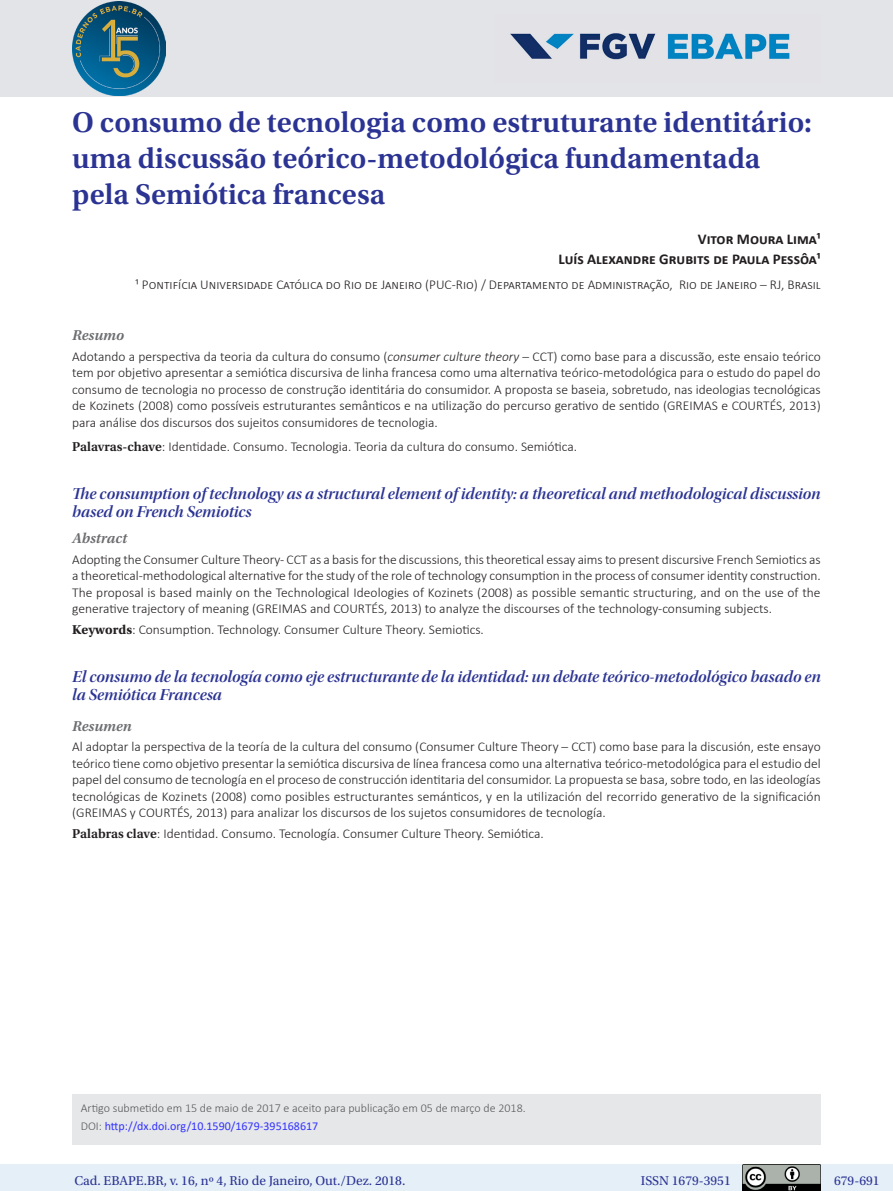
<style>
.page{position:relative;width:893px;height:1191px;background:#fff}
.page>*{position:absolute;margin:0;border:0;box-sizing:border-box;transform-origin:0 0}
._01_título_PT{font:600 30px/36px "Utopia Std";color:#2b3393}
._03_3_1_título_IN{font:16.5px/18px "Utopia Std Semibold Disp It";color:#2b3393}
._02_autores{font:700 15px "Calibri";color:#231f20}
._03_0_titulo_resumo{font:italic 600 15px "Utopia Std";color:#6c6d70}
._03_1_1_resumo_PT{font:300 13.5px/16.5px "Calibri";color:#231f20;text-align:justify}
._03_1_2_palavras-cha{font:300 13.5px "Calibri";color:#231f20}
._02_autores_-_tit{font:300 13.5px "Calibri";color:#231f20}
.t1{font:13.5px "Utopia Std";color:#2b3393}
._06_3_nota_de_rodape{font:300 12px "Calibri";color:#57585a}
._06_3_nota_de_rodape-2{font:12px "Calibri";color:#33f}
.s1{font-style:italic}
.s2{font-family:"Utopia Std";font-weight:600}
.s3{font-family:"Utopia Std";font-weight:700}
.s4{font-weight:300;color:#57585a}
</style>
<div class="page">
<div style="left:0;top:1164px;width:893px;height:27px;background:#e4eff8"></div>
<img style="left:743px;top:1164px;width:78px;height:27px">
<div style="left:0;top:0;width:893px;height:97px;background:#e3e4e8"></div>
<img style="left:510px;top:33px;width:280px;height:27px">
<img style="left:72px;top:1px;width:94px;height:94px">
<div style="left:72px;top:1094px;width:749px;height:50px;background:#e6e7e9"></div>
<p class="_01_título_PT" style="left:72px;top:105px;width:741px">O consumo de tecnologia como estruturante identitário: uma discussão teórico-metodológica fundamentada pela Semiótica francesa</p>
<p class="_02_autores" style="left:698px;top:228px;width:124px">Vitor Moura Lima¹</p>
<p class="_02_autores" style="left:559px;top:249px;width:264px">Luís Alexandre Grubits de Paula Pessôa¹</p>
<p class="_02_autores_-_tit" style="left:136px;top:276px;width:687px">¹ Pontifícia Universidade Católica do Rio de Janeiro (PUC-Rio) / Departamento de Administração, Rio de Janeiro – RJ, Brasil</p>
<p class="_03_0_titulo_resumo" style="left:72px;top:327px;width:53px">Resumo</p>
<p class="_03_1_1_resumo_PT" style="left:72px;top:348px;width:750px">Adotando a perspectiva da teoria da cultura do consumo (<span class="s1">consumer culture theory</span> – CCT) como base para a discussão, este ensaio teórico tem por objetivo apresentar a semiótica discursiva de linha francesa como uma alternativa teórico-metodológica para o estudo do papel do consumo de tecnologia no processo de construção identitária do consumidor. A proposta se baseia, sobretudo, nas ideologias tecnológicas de Kozinets (2008) como possíveis estruturantes semânticos e na utilização do percurso gerativo de sentido (GREIMAS e COURTÉS, 2013) para análise dos discursos dos sujeitos consumidores de tecnologia.</p>
<p class="_03_1_2_palavras-cha" style="left:72px;top:438px;width:506px"><span class="s2">Palavras-chave</span>: Identidade. Consumo. Tecnologia. Teoria da cultura do consumo. Semiótica.</p>
<p class="_03_3_1_título_IN" style="left:72px;top:484px;width:750px">The consumption of technology as a structural element of identity: a theoretical and methodological discussion based on French Semiotics</p>
<p class="_03_0_titulo_resumo" style="left:72px;top:530px;width:57px">Abstract</p>
<p class="_03_1_1_resumo_PT" style="left:72px;top:551px;width:750px">Adopting the Consumer Culture Theory - CCT as a basis for the discussions, this theoretical essay aims to present discursive French Semiotics as a theoretical-methodological alternative for the study of the role of technology consumption in the process of consumer identity construction.<br>The proposal is based mainly on the Technological Ideologies of Kozinets (2008) as possible semantic structuring, and on the use of the generative trajectory of meaning (GREIMAS and COURTÉS, 2013) to analyze the discourses of the technology-consuming subjects.</p>
<p class="_03_1_2_palavras-cha" style="left:72px;top:621px;width:413px"><span class="s3">Keywords</span>: Consumption. Technology. Consumer Culture Theory. Semiotics.</p>
<p class="_03_3_1_título_IN" style="left:72px;top:668px;width:750px">El consumo de la tecnología como eje estructurante de la identidad: un debate teórico-metodológico basado en la Semiótica Francesa</p>
<p class="_03_0_titulo_resumo" style="left:72px;top:717px;width:61px">Resumen</p>
<p class="_03_1_1_resumo_PT" style="left:72px;top:738px;width:750px">Al adoptar la perspectiva de la teoría de la cultura del consumo (Consumer Culture Theory – CCT) como base para la discusión, este ensayo teórico tiene como objetivo presentar la semiótica discursiva de línea francesa como una alternativa teórico-metodológica para el estudio del papel del consumo de tecnología en el proceso de construcción identitaria del consumidor. La propuesta se basa, sobre todo, en las ideologías tecnológicas de Kozinets (2008) como posibles estructurantes semánticos, y en la utilización del recorrido generativo de la significación (GREIMAS y COURTÉS, 2013) para analizar los discursos de los sujetos consumidores de tecnología.</p>
<p class="_03_1_2_palavras-cha" style="left:72px;top:825px;width:473px"><span class="s2">Palabras clave</span>: Identidad. Consumo. Tecnología. Consumer Culture Theory. Semiótica.</p>
<p class="_06_3_nota_de_rodape" style="left:81px;top:1100px;width:446px">Artigo submetido em 15 de maio de 2017 e aceito para publicação em 05 de março de 2018.</p>
<p class="_06_3_nota_de_rodape-2" style="left:81px;top:1118px;width:239px"><span class="s4">DOI:</span> http://dx.doi.org/10.1590/1679-395168617</p>
<p class="t1" style="left:74px;top:1173px;width:333px">Cad. EBAPE.BR, v. 16, nº 4, Rio de Janeiro, Out./Dez. 2018.</p>
<p class="t1" style="left:641px;top:1173px;width:91px">ISSN 1679-3951</p>
<p class="t1" style="left:834px;top:1173px;width:47px">679-691</p>
</div>
